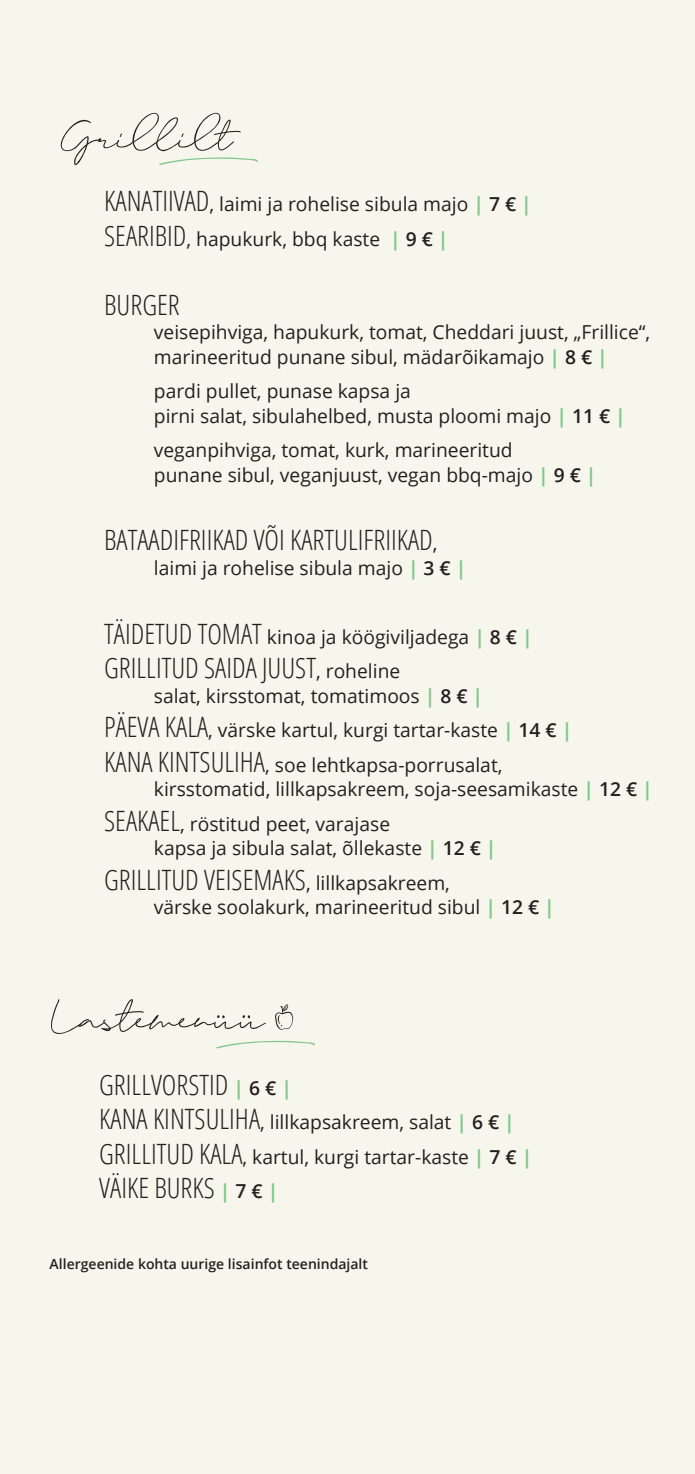
<style>
.page{position:relative;width:695px;height:1474px;background:#fff}
.page>*{position:absolute;margin:0;border:0;box-sizing:border-box;transform-origin:0 0}
.t1{font:70px "Elaine Hanks";color:#83c88b}
.t2{font:56px "Elaine Hanks";color:#231f20}
.t3{font:52.5px "Elaine Hanks";color:#231f20}
.t4{font:300 28px "Open Sans Condensed";color:#231f20}
.t5{font:19.25px/34.5px "Open Sans";color:#231f20}
.t6{font:600 14px "Open Sans";color:#231f20}
.s1{font-size:56px}
.s2{font-family:"Open Sans Condensed";font-weight:300;font-size:28px}
.s3{font-weight:700;color:#83c88b}
.s4{font-weight:600}
.s5{font-family:"Open Sans";font-weight:400;font-size:19.25px}
.s6{font-family:"Open Sans";font-weight:700;font-size:19.25px;color:#83c88b}
.s7{font-family:"Open Sans";font-weight:600;font-size:19.25px}
.s8{font-family:"Elaine Hanks Doodle";font-size:56px;color:#231f20}
</style>
<div class="page">
<div style="left:0;top:0;width:694px;height:1473px;background:#f7f6ed"></div>
<h3 class="t3" style="left:55px;top:109px;width:180px"><span class="s1">G</span>rillilt</h3>
<p class="t5" style="left:104px;top:187px;width:429px"><span class="s2">KANATIIVAD</span>, laimi ja rohelise sibula majo <span class="s3">|</span> <span class="s4">7 €</span> <span class="s3">|<br></span><span class="s2">SEARIBID</span>, hapukurk, bbq kaste <span class="s3">|</span> <span class="s4">9 €</span> <span class="s3">|</span></p>
<h1 class="t1" style="left:208px;top:102px;width:100px">_4</h1>
<h3 class="t4" style="left:104px;top:285px;width:77px">BURGER</h3>
<p class="t5" style="left:154px;top:319px;width:498px;line-height:24.5px">veisepihviga, hapukurk, tomat, Cheddari juust, „Frillice“, marineeritud punane sibul, mädarõikamajo <span class="s3">|</span> <span class="s4">8 €</span> <span class="s3">|</span></p>
<p class="t5" style="left:154px;top:378px;width:473px;line-height:24.5px">pardi pullet, punase kapsa ja<br>pirni salat, sibulahelbed, musta ploomi majo <span class="s3">|</span> <span class="s4">11 €</span> <span class="s3">|</span></p>
<p class="t5" style="left:154px;top:437px;width:444px;line-height:24.5px">veganpihviga, tomat, kurk, marineeritud<br>punane sibul, veganjuust, vegan bbq-majo <span class="s3">|</span> <span class="s4">9 €</span> <span class="s3">|</span></p>
<h3 class="t4" style="left:104px;top:521px;width:335px">BATAADIFRIIKAD VÕI KARTULIFRIIKAD<span class="s5">,</span></h3>
<p class="t5" style="left:154px;top:550px;width:314px">laimi ja rohelise sibula majo <span class="s3">|</span> <span class="s4">3 €</span> <span class="s3">|</span></p>
<p class="t5" style="left:104px;top:619px;width:430px"><span class="s2">TÄIDETUD TOMAT</span> kinoa ja köögiviljadega <span class="s3">|</span> <span class="s4">8 €</span> <span class="s3">|</span></p>
<h3 class="t4" style="left:104px;top:649px;width:297px">GRILLITUD SAIDA JUUST<span class="s5">, roheline</span></h3>
<p class="t5" style="left:104px;top:678px;width:469px;text-indent:50px">salat, kirsstomat, tomatimoos <span class="s3">|</span> <span class="s4">8 €</span> <span class="s3">|<br></span><span class="s2">PÄEVA KALA</span>, värske kartul, kurgi tartar-kaste <span class="s3">|</span> <span class="s4">14 €</span> <span class="s3">|<br></span><span class="s2">KANA KINTSULIHA</span>, soe lehtkapsa-porrusalat,</p>
<p class="t5" style="left:104px;top:771px;width:550px;text-indent:50px">kirsstomatid, lillkapsakreem, soja-seesamikaste <span class="s3">|</span> <span class="s4">12 €</span> <span class="s3">|<br></span><span class="s2">SEAKAEL</span>, röstitud peet, varajase</p>
<p class="t5" style="left:154px;top:830px;width:344px">kapsa ja sibula salat, õllekaste <span class="s3">|</span> <span class="s4">12 €</span> <span class="s3">|</span></p>
<h3 class="t4" style="left:104px;top:860px;width:347px">GRILLITUD VEISEMAKS<span class="s5">, lillkapsakreem,</span></h3>
<p class="t5" style="left:154px;top:889px;width:402px">värske soolakurk, marineeritud sibul <span class="s3">|</span> <span class="s4">12 €</span> <span class="s3">|</span></p>
<h2 class="t2" style="left:50px;top:988px;width:217px">Lastemenüü</h2>
<h3 class="t4" style="left:99px;top:1065px;width:194px">GRILLVORSTID <span class="s6">|</span> <span class="s7">6 €</span> <span class="s6">|</span></h3>
<p class="t5" style="left:99px;top:1104px;width:434px"><span class="s2">KANA KINTSULIHA</span>, lillkapsakreem, salat <span class="s3">|</span> <span class="s4">6 €</span> <span class="s3">|<br></span><span class="s2">GRILLITUD KALA</span>, kartul, kurgi tartar-kaste <span class="s3">|</span> <span class="s4">7 €</span> <span class="s3">|</span></p>
<h3 class="t4" style="left:99px;top:1168px;width:180px">VÄIKE BURKS <span class="s6">|</span> <span class="s7">7 €</span> <span class="s6">|</span></h3>
<h1 class="t1" style="left:265px;top:985px;width:100px">_4<span class="s8">Q</span></h1>
<p class="t6" style="left:50px;top:1254px;width:320px">Allergeenide kohta uurige lisainfot teenindajalt</p>
</div>
